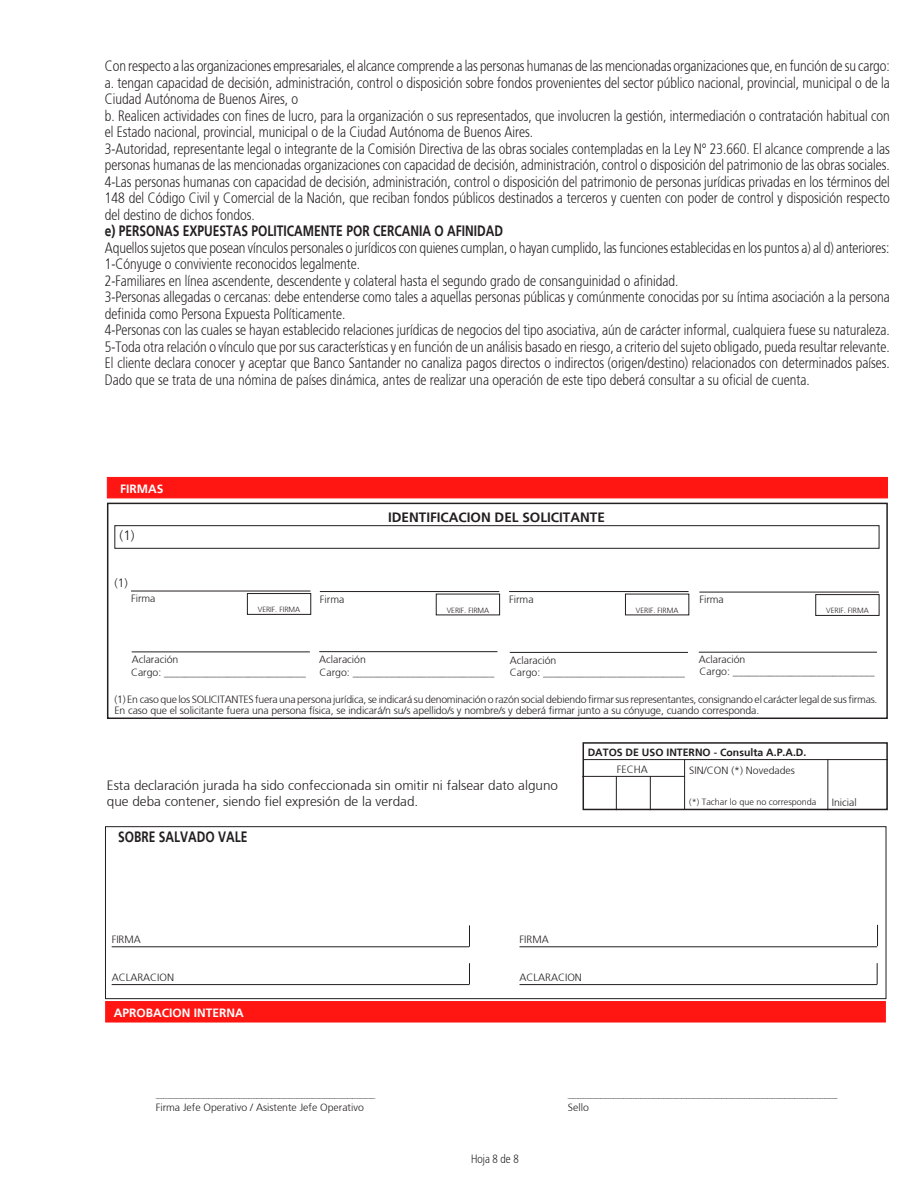
<style>
.page{position:relative;width:918px;height:1188px;background:#fff}
.page>*{position:absolute;margin:0;border:0;box-sizing:border-box;transform-origin:0 0}
.t1{font:300 15px/16.5px "Frutiger";color:#231f20;scale:.8 1}
.t2{font:700 15px "Frutiger";color:#231f20;scale:.8 1}
.t3{font:300 13.5px/16.2px "Frutiger";color:#231f20}
.t4{font:700 13.5px "Frutiger";color:#231f20}
.t5{font:700 12px "Frutiger";color:#fff}
.t6{font:300 12px "Frutiger";color:#231f20;scale:.8 1}
.t7{font:300 12px "Frutiger";color:#231f20}
.t8{font:300 10.5px/10.5px "Frutiger";letter-spacing:-.01em;color:#231f20}
.t9{font:700 10.5px "Frutiger";color:#231f20}
.t10{font:300 9px "Frutiger";color:#231f20}
.t11{font:300 7.5px "Frutiger";color:#231f20;scale:.8 1}
.t12{font:300 7.5px "Frutiger";color:#231f20}
</style>
<div class="page">
<div style="left:583px;top:742px;width:305px;height:68px;border:2px solid #231f20"></div>
<hr style="left:583px;top:759px;width:305px;height:1px;background:#231f20">
<hr style="left:684px;top:759px;width:1px;height:50px;background:#231f20">
<hr style="left:582px;top:776px;width:103px;height:1px;background:#231f20">
<hr style="left:616px;top:776px;width:1px;height:34px;background:#231f20">
<hr style="left:650px;top:776px;width:1px;height:34px;background:#231f20">
<hr style="left:827px;top:759px;width:1px;height:51px;background:#231f20">
<div style="left:107px;top:503px;width:781px;height:216px;border:2px solid #231f20"></div>
<div style="left:114px;top:525px;width:765px;height:24px;border:1px solid #231f20"></div>
<hr style="left:699px;top:592px;width:180px;height:1px;background:#231f20">
<div style="left:816px;top:594px;width:63px;height:22px;border:1px solid #231f20"></div>
<hr style="left:131px;top:591px;width:179px;height:1px;background:#231f20">
<div style="left:247px;top:593px;width:64px;height:22px;border:1px solid #231f20"></div>
<hr style="left:320px;top:591px;width:179px;height:1px;background:#231f20">
<hr style="left:509px;top:591px;width:180px;height:1px;background:#231f20">
<hr style="left:699px;top:652px;width:178px;height:1px;background:#231f20">
<hr style="left:132px;top:652px;width:178px;height:1px;background:#231f20">
<hr style="left:319px;top:651px;width:178px;height:1px;background:#231f20">
<hr style="left:510px;top:652px;width:178px;height:1px;background:#231f20">
<div style="left:107px;top:477px;width:781px;height:21px;background:#ff1512"></div>
<div style="left:105px;top:1001px;width:781px;height:21px;background:#ff1512"></div>
<svg style="left:877px;top:963px;width:1px;height:21px"></svg>
<svg style="left:877px;top:925px;width:1px;height:21px"></svg>
<hr style="left:112px;top:947px;width:357px;height:1px;background:#231f20">
<svg style="left:469px;top:925px;width:1px;height:22px"></svg>
<hr style="left:112px;top:984px;width:357px;height:1px;background:#231f20">
<svg style="left:469px;top:963px;width:1px;height:21px"></svg>
<hr style="left:520px;top:947px;width:357px;height:1px;background:#231f20">
<hr style="left:520px;top:984px;width:357px;height:1px;background:#231f20">
<div style="left:105px;top:826px;width:781px;height:173px;border:1px solid #231f20"></div>
<p class="t1" style="left:105px;top:58px;width:983px">Con respecto a las organizaciones empresariales, el alcance comprende a las personas humanas de las mencionadas organizaciones que, en función de su cargo: a. tengan capacidad de decisión, administración, control o disposición sobre fondos provenientes del sector público nacional, provincial, municipal o de la Ciudad Autónoma de Buenos Aires, o<br>b. Realicen actividades con fines de lucro, para la organización o sus representados, que involucren la gestión, intermediación o contratación habitual con el Estado nacional, provincial, municipal o de la Ciudad Autónoma de Buenos Aires.<br>3-Autoridad, representante legal o integrante de la Comisión Directiva de las obras sociales contempladas en la Ley N° 23.660. El alcance comprende a las personas humanas de las mencionadas organizaciones con capacidad de decisión, administración, control o disposición del patrimonio de las obras sociales.<br>4-Las personas humanas con capacidad de decisión, administración, control o disposición del patrimonio de personas jurídicas privadas en los términos del 148 del Código Civil y Comercial de la Nación, que reciban fondos públicos destinados a terceros y cuenten con poder de control y disposición respecto del destino de dichos fondos.</p>
<p class="t2" style="left:105px;top:222px;width:499px">e) PERSONAS EXPUESTAS POLITICAMENTE POR CERCANIA O AFINIDAD</p>
<p class="t1" style="left:105px;top:239px;width:983px">Aquellos sujetos que posean vínculos personales o jurídicos con quienes cumplan, o hayan cumplido, las funciones establecidas en los puntos a) al d) anteriores:<br>1-Cónyuge o conviviente reconocidos legalmente.<br>2-Familiares en línea ascendente, descendente y colateral hasta el segundo grado de consanguinidad o afinidad.<br>3-Personas allegadas o cercanas: debe entenderse como tales a aquellas personas públicas y comúnmente conocidas por su íntima asociación a la persona definida como Persona Expuesta Políticamente.<br>4-Personas con las cuales se hayan establecido relaciones jurídicas de negocios del tipo asociativa, aún de carácter informal, cualquiera fuese su naturaleza.<br>5-Toda otra relación o vínculo que por sus características y en función de un análisis basado en riesgo, a criterio del sujeto obligado, pueda resultar relevante.<br>El cliente declara conocer y aceptar que Banco Santander no canaliza pagos directos o indirectos (origen/destino) relacionados con determinados países.<br>Dado que se trata de una nómina de países dinámica, antes de realizar una operación de este tipo deberá consultar a su oficial de cuenta.</p>
<p class="t5" style="left:120px;top:482px;width:45px">FIRMAS</p>
<p class="t3" style="left:120px;top:527px;width:17px">(1)</p>
<p class="t7" style="left:114px;top:576px;width:15px">(1)</p>
<p class="t8" style="left:131px;top:593px;width:26px">Firma</p>
<p class="t12" style="left:258px;top:605px;width:44px">VERIF. FIRMA</p>
<p class="t8" style="left:320px;top:594px;width:26px">Firma</p>
<p class="t4" style="left:388px;top:510px;width:218px">IDENTIFICACION DEL SOLICITANTE</p>
<p class="t12" style="left:447px;top:606px;width:44px">VERIF. FIRMA</p>
<p class="t8" style="left:509px;top:594px;width:26px">Firma</p>
<p class="t12" style="left:636px;top:606px;width:44px">VERIF. FIRMA</p>
<p class="t8" style="left:699px;top:594px;width:26px">Firma</p>
<p class="t8" style="left:132px;top:654px;width:48px">Aclaración</p>
<p class="t8" style="left:319px;top:654px;width:48px">Aclaración</p>
<p class="t8" style="left:510px;top:655px;width:48px">Aclaración</p>
<p class="t8" style="left:699px;top:654px;width:48px">Aclaración</p>
<p class="t12" style="left:826px;top:606px;width:44px">VERIF. FIRMA</p>
<p class="t8" style="left:131px;top:667px;width:177px">Cargo: ___________________________</p>
<p class="t8" style="left:319px;top:667px;width:177px">Cargo: ___________________________</p>
<p class="t8" style="left:510px;top:667px;width:177px">Cargo: ___________________________</p>
<p class="t8" style="left:700px;top:667px;width:177px">Cargo: ___________________________</p>
<p class="t8" style="left:114px;top:694px;width:765px">(1) En caso que los SOLICITANTES fuera una persona jurídica, se indicará su denominación o razón social debiendo firmar sus representantes, consignando el carácter legal de sus firmas.<br>En caso que el solicitante fuera una persona física, se indicará/n su/s apellido/s y nombre/s y deberá firmar junto a su cónyuge, cuando corresponda.</p>
<p class="t3" style="left:107px;top:777px;width:453px">Esta declaración jurada ha sido confeccionada sin omitir ni falsear dato alguno que deba contener, siendo fiel expresión de la verdad.</p>
<p class="t2" style="left:118px;top:828px;width:163px">SOBRE SALVADO VALE</p>
<p class="t9" style="left:588px;top:747px;width:220px">DATOS DE USO INTERNO - Consulta A.P.A.D.</p>
<p class="t8" style="left:617px;top:764px;width:32px">FECHA</p>
<p class="t8" style="left:689px;top:765px;width:107px">SIN/CON (*) Novedades</p>
<p class="t10" style="left:689px;top:796px;width:129px">(*) Tachar lo que no corresponda</p>
<p class="t8" style="left:832px;top:797px;width:27px">Inicial</p>
<p class="t8" style="left:112px;top:934px;width:31px">FIRMA</p>
<p class="t8" style="left:112px;top:972px;width:64px">ACLARACION</p>
<p class="t5" style="left:114px;top:1006px;width:132px">APROBACION INTERNA</p>
<p class="t8" style="left:520px;top:934px;width:31px">FIRMA</p>
<p class="t8" style="left:520px;top:972px;width:64px">ACLARACION</p>
<p class="t11" style="left:156px;top:1091px;width:276px">_______________________________________________________________________________________</p>
<p class="t8" style="left:156px;top:1102px;width:210px">Firma Jefe Operativo / Asistente Jefe Operativo</p>
<p class="t6" style="left:471px;top:1152px;width:61px">Hoja 8 de 8</p>
<p class="t11" style="left:568px;top:1091px;width:339px">___________________________________________________________________________________________________________</p>
<p class="t8" style="left:568px;top:1102px;width:22px">Sello</p>
</div>
